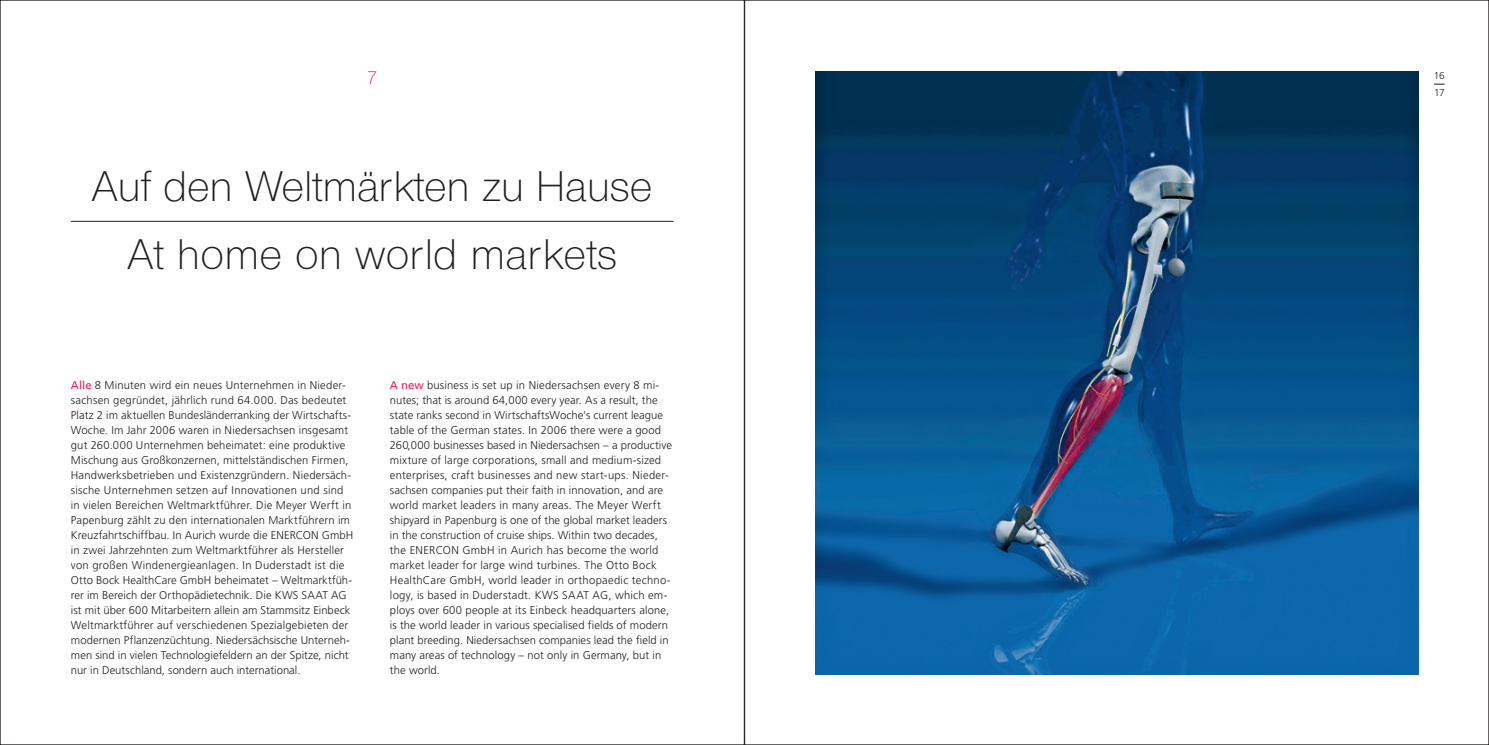
<style>
.page{position:relative;width:1489px;height:745px;background:#fff}
.page>*{position:absolute;margin:0;border:0;box-sizing:border-box;transform-origin:0 0}
.t1{font:300 41.25px/67.6px "Olnova";letter-spacing:.01em;color:#231f20;text-align:center}
.t2{font:300 17.5px "Olnova";color:#ed1450}
.t3{font:300 11.25px/15px "Frutiger";letter-spacing:.01em;color:#231f20}
.t4{font:300 10px/17.5px "Frutiger";color:#231f20}
.s1{font-weight:400;color:#ed1450}
</style>
<div class="page">
<img style="left:815px;top:71px;width:602px;height:602px">
<hr style="left:71px;top:221px;width:602px;height:1px;background:#231f20">
<h2 class="t2" style="left:367px;top:67px;width:12px">7</h2>
<p class="t4" style="left:1433px;top:66px;width:12px">16<br>17</p>
<h1 class="t1" style="left:92px;top:152px;width:561px">Auf den Weltmärkten zu Hause<br>At home on world markets</h1>
<p class="t3" style="left:71px;top:377px;width:282px"><span class="s1">Alle</span> 8 Minuten wird ein neues Unternehmen in Nieder&shy;sachsen gegründet, jährlich rund 64.000. Das bedeutet Platz 2 im aktuellen Bundesländerranking der Wirtschafts-Woche. Im Jahr 2006 waren in Niedersachsen insgesamt gut 260.000 Unternehmen beheimatet: eine produktive Mischung aus Großkonzernen, mittelständischen Firmen, Handwerksbetrieben und Existenzgründern. Niedersäch&shy;sische Unternehmen setzen auf Innovationen und sind in vielen Bereichen Weltmarktführer. Die Meyer Werft in Papenburg zählt zu den internationalen Marktführern im Kreuzfahrtschiffbau. In Aurich wurde die Enercon</p>
<p class="t3" style="left:71px;top:527px;width:284px;text-indent:251px">GmbH in zwei Jahrzehnten zum Weltmarktführer als Hersteller von großen Windenergieanlagen. In Duderstadt ist die Otto Bock HealthCare GmbH beheimatet – Weltmarktfüh&shy;rer im Bereich der Orthopädietechnik. Die KWS SAAT AG ist mit über 600 Mitarbeitern allein am Stammsitz Einbeck Weltmarktführer auf verschiedenen Spezialgebieten der modernen Pflanzenzüchtung. Niedersächsische Unterneh&shy;men sind in vielen Technologiefeldern an der Spitze, nicht nur in Deutschland, sondern auch international.</p>
<p class="t3" style="left:390px;top:377px;width:283px"><span class="s1">A new</span> business is set up in Niedersachsen every 8 mi&shy;nutes; that is around 64,000 every year. As a result, the state ranks second in WirtschaftsWoche’s current league table of the German states. In 2006 there were a good 260,000 businesses based in Niedersachsen – a productive mixture of large corporations, small and medium-sized enterprises, craft businesses and new start-ups. Nieder&shy;sachsen companies put their faith in innovation, and are world market leaders in many areas. The Meyer Werft shipyard in Papenburg is one of the global market leaders in the construction of cruise ships. Within two decades, the Enercon</p>
<p class="t3" style="left:390px;top:542px;width:281px;text-indent:73px">GmbH in Aurich has become the world market leader for large wind turbines. The Otto Bock HealthCare GmbH, world leader in orthopaedic techno&shy;logy, is based in Duderstadt. KWS SAAT AG, which em&shy;ploys over 600 people at its Einbeck headquarters alone, is the world leader in various specialised fields of modern plant breeding. Niedersachsen companies lead the field in many areas of technology – not only in Germany, but in the world.</p>
</div>
